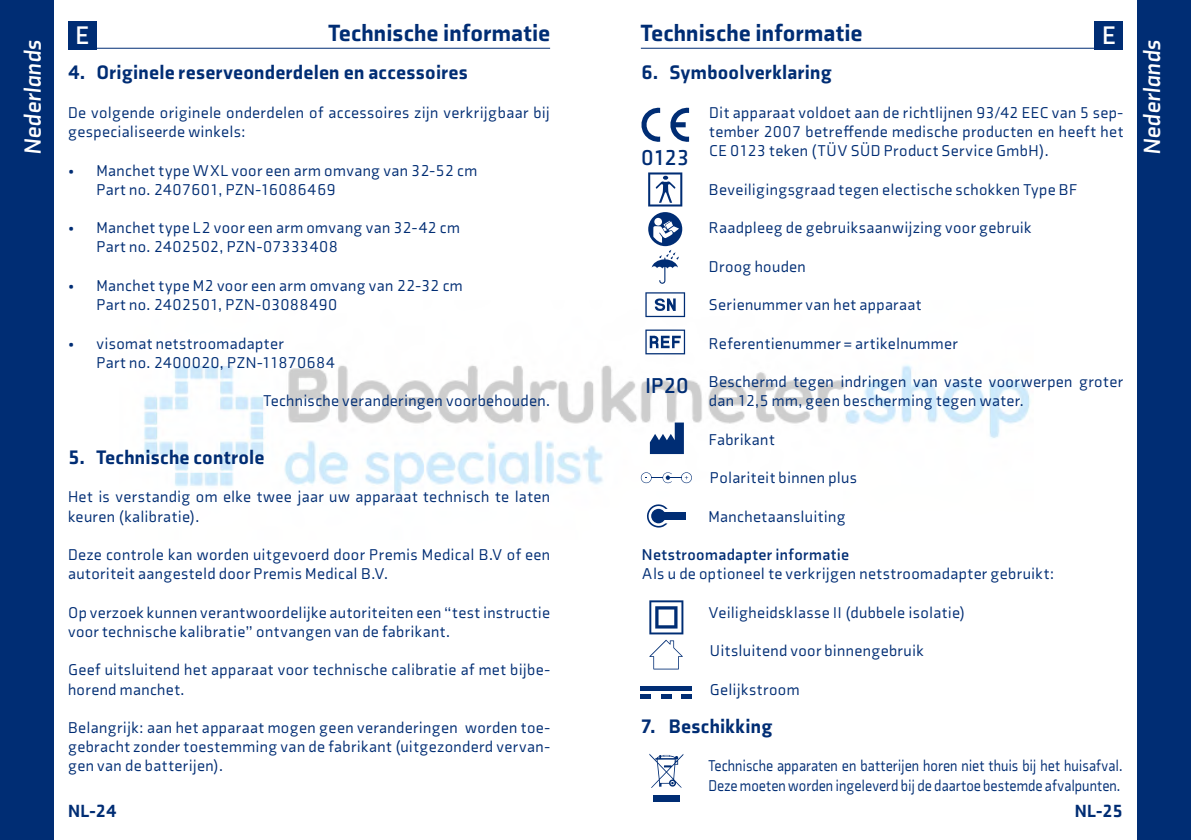
<style>
.page{position:relative;width:1191px;height:840px;background:#fff}
.page>*{position:absolute;margin:0;border:0;box-sizing:border-box;transform-origin:0 0}
.t1{font:700 26px "Axia";color:#fff}
.t2{font:900 24px "Axia";letter-spacing:.01em;color:#002d74}
.t3{font:italic 700 24px "Axia";letter-spacing:.01em;color:#fff}
.t4{font:700 22px "Axia";color:#002d74}
.t5{font:900 20px "Axia";letter-spacing:.015em;color:#002d74}
.t6{font:900 18px "Axia";letter-spacing:.015em;color:#002d74}
.t7{font:16px/19.2px "Axia";letter-spacing:.025em;color:#002d74}
.t8{font:16px/19.2px "Axia";letter-spacing:.005em;color:#002d74;scale:.89 1}
.t9{font:700 16px "Axia";letter-spacing:.03em;color:#002d74}
</style>
<div class="page">
<img style="left:144px;top:300px;width:887px;height:228px">
<div style="left:1137px;top:0;width:54px;height:839px;background:#002d74"></div>
<div style="left:0;top:0;width:54px;height:839px;background:#002d74"></div>
<hr style="left:641px;top:48px;width:482px;height:1px;background:#002d74">
<hr style="left:68px;top:48px;width:482px;height:1px;background:#002d74">
<div style="left:1094px;top:21px;width:29px;height:28px;background:#002d74"></div>
<div style="left:68px;top:21px;width:28px;height:28px;background:#002d74"></div>
<svg style="left:645px;top:292px;width:40px;height:25px"></svg>
<svg style="left:645px;top:329px;width:40px;height:25px"></svg>
<svg style="left:648px;top:172px;width:34px;height:34px"></svg>
<div style="left:648px;top:212px;width:34px;height:34px;background:#002d74;border-radius:50%"></div>
<svg style="left:653px;top:220px;width:26px;height:23px"></svg>
<div style="left:654px;top:218px;width:8px;height:7px;background:#fff;border-radius:50%"></div>
<svg style="left:651px;top:250px;width:28px;height:33px"></svg>
<svg style="left:641px;top:108px;width:19px;height:34px"></svg>
<svg style="left:670px;top:108px;width:19px;height:34px"></svg>
<svg style="left:650px;top:422px;width:34px;height:32px"></svg>
<svg style="left:649px;top:600px;width:34px;height:69px"></svg>
<svg style="left:641px;top:472px;width:51px;height:11px"></svg>
<hr style="left:641px;top:686px;width:51px;height:4px;background:#002d74">
<hr style="left:641px;top:694px;width:10px;height:4px;background:#002d74">
<hr style="left:661px;top:694px;width:10px;height:4px;background:#002d74">
<hr style="left:681px;top:694px;width:11px;height:4px;background:#002d74">
<svg style="left:646px;top:503px;width:21px;height:24px"></svg>
<div style="left:651px;top:508px;width:14px;height:15px;background:#002d74;border-radius:50%"></div>
<div style="left:658px;top:512px;width:28px;height:7px;background:#002d74"></div>
<div style="left:653px;top:794px;width:27px;height:6px;background:#002d74"></div>
<svg style="left:649px;top:753px;width:34px;height:34px"></svg>
<h1 class="t1" style="left:75px;top:20px;width:15px">E</h1>
<h2 class="t2" style="left:328px;top:18px;width:223px">Technische informatie</h2>
<h2 class="t2" style="left:641px;top:18px;width:223px">Technische informatie</h2>
<h1 class="t1" style="left:1102px;top:20px;width:15px">E</h1>
<h2 class="t3" style="left:18px;top:155px;width:117px;rotate:-90deg">Nederlands</h2>
<h2 class="t3" style="left:1137px;top:155px;width:117px;rotate:-90deg">Nederlands</h2>
<p class="t5" style="left:68px;top:60px;width:401px">4. Originele reserveonderdelen en accessoires</p>
<p class="t7" style="left:68px;top:103px;width:483px">De volgende originele onderdelen of accessoires zijn verkrijgbaar bij gespecialiseerde winkels:</p>
<p class="t5" style="left:641px;top:60px;width:192px">6. Symboolverklaring</p>
<p class="t7" style="left:709px;top:103px;width:415px;text-align:justify">Dit apparaat voldoet aan de richtlijnen 93/42 EEC van 5 sep&shy;tember 2007 betreffende medische producten en heeft het CE 0123 teken (TÜV SÜD Product Service GmbH).</p>
<h3 class="t4" style="left:641px;top:144px;width:50px">0123</h3>
<p class="t7" style="left:96px;top:160px;width:382px;text-indent:-28px">• Manchet type WXL voor een arm omvang van 32-52 cm<br>Part no. 2407601, PZN-16086469</p>
<p class="t7" style="left:96px;top:218px;width:365px;text-indent:-28px">• Manchet type L2 voor een arm omvang van 32-42 cm<br>Part no. 2402502, PZN-07333408</p>
<p class="t7" style="left:96px;top:276px;width:368px;text-indent:-28px">• Manchet type M2 voor een arm omvang van 22-32 cm<br>Part no. 2402501, PZN-03088490</p>
<p class="t7" style="left:96px;top:333px;width:240px;text-indent:-28px">• visomat netstroomadapter<br>Part no. 2400020, PZN-11870684</p>
<p class="t7" style="left:709px;top:180px;width:370px">Beveiligingsgraad tegen electische schokken Type BF</p>
<p class="t7" style="left:709px;top:218px;width:324px">Raadpleeg de gebruiksaanwijzing voor gebruik</p>
<p class="t7" style="left:709px;top:256px;width:98px">Droog houden</p>
<p class="t7" style="left:709px;top:295px;width:214px">Serienummer van het apparaat</p>
<p class="t7" style="left:709px;top:333px;width:250px">Referentienummer = artikelnummer</p>
<p class="t7" style="left:263px;top:391px;width:288px">Technische veranderingen voorbehouden.</p>
<p class="t5" style="left:68px;top:444px;width:198px">5. Technische controle</p>
<p class="t7" style="left:68px;top:487px;width:483px">Het is verstandig om elke twee jaar uw apparaat technisch te laten keuren (kalibratie).</p>
<p class="t7" style="left:68px;top:544px;width:483px">Deze controle kan worden uitgevoerd door Premis Medical B.V of een autoriteit aangesteld door Premis Medical B.V.</p>
<p class="t7" style="left:68px;top:602px;width:483px">Op verzoek kunnen verantwoordelijke autoriteiten een “test instructie voor technische kalibratie” ontvangen van de fabrikant.</p>
<p class="t7" style="left:68px;top:660px;width:483px">Geef uitsluitend het apparaat voor technische calibratie af met bijbe&shy;horend manchet.</p>
<p class="t7" style="left:68px;top:717px;width:483px;text-align:justify">Belangrijk: aan het apparaat mogen geen veranderingen worden toe&shy;gebracht zonder toestemming van de fabrikant (uitgezonderd vervan&shy;gen van de batterijen).</p>
<h3 class="t4" style="left:645px;top:372px;width:45px">IP20</h3>
<p class="t7" style="left:709px;top:372px;width:415px">Beschermd tegen indringen van vaste voorwerpen groter dan 12,5 mm, geen bescherming tegen water.</p>
<p class="t7" style="left:709px;top:429px;width:67px">Fabrikant</p>
<p class="t7" style="left:710px;top:468px;width:149px">Polariteit binnen plus</p>
<p class="t7" style="left:708px;top:506px;width:139px">Manchetaansluiting</p>
<p class="t9" style="left:642px;top:544px;width:209px">Netstroomadapter informatie</p>
<p class="t7" style="left:642px;top:564px;width:413px">Als u de optioneel te verkrijgen netstroomadapter gebruikt:</p>
<p class="t7" style="left:708px;top:602px;width:258px">Veiligheidsklasse II (dubbele isolatie)</p>
<p class="t7" style="left:710px;top:640px;width:215px">Uitsluitend voor binnengebruik</p>
<p class="t7" style="left:710px;top:679px;width:91px">Gelijkstroom</p>
<p class="t5" style="left:640px;top:713px;width:133px">7. Beschikking</p>
<p class="t8" style="left:708px;top:756px;width:467px">Technische apparaten en batterijen horen niet thuis bij het huisafval.<br>Deze moeten worden ingeleverd bij de daartoe bestemde afvalpunten.</p>
<p class="t6" style="left:68px;top:799px;width:50px">NL-24</p>
<p class="t6" style="left:1074px;top:799px;width:50px">NL-25</p>
</div>
